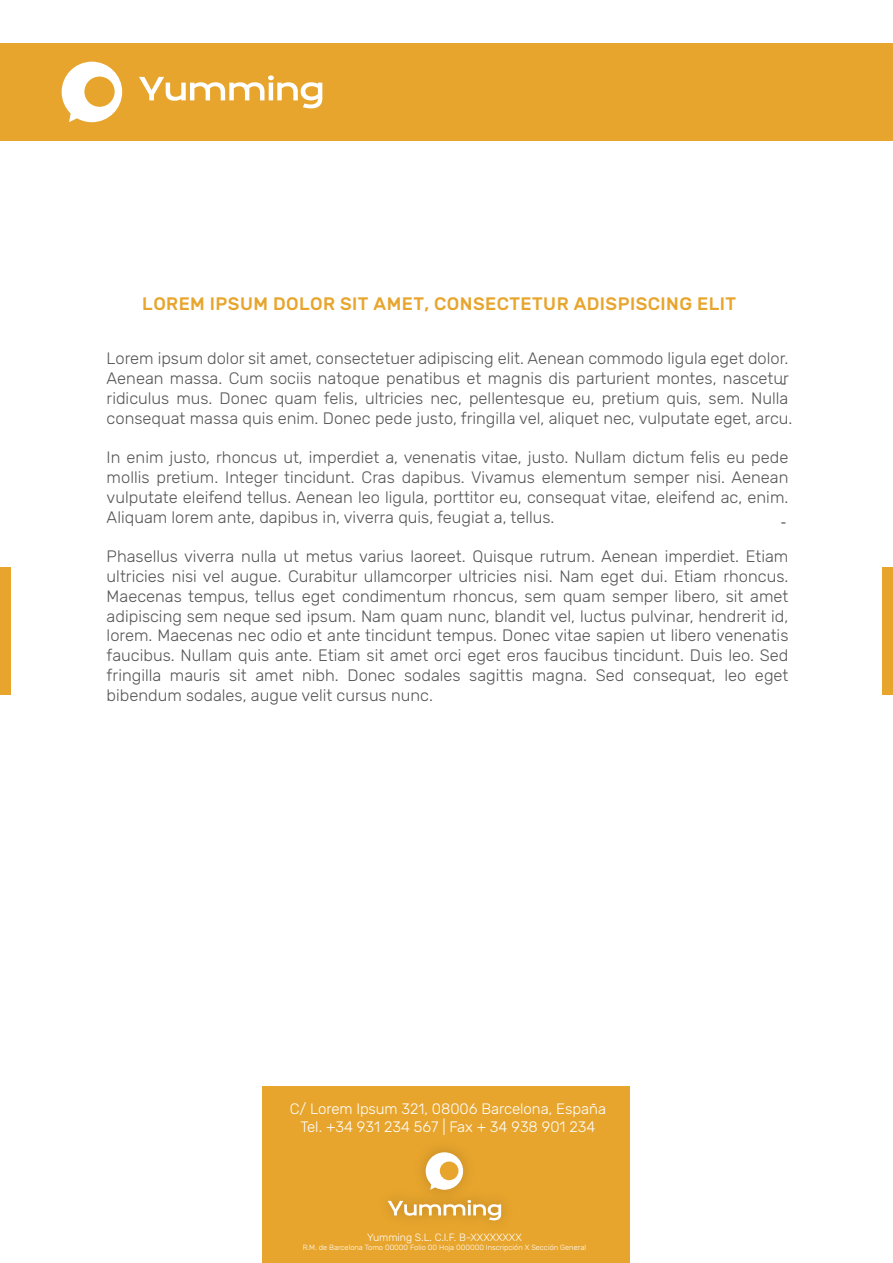
<style>
.page{position:relative;width:893px;height:1263px;background:#fff}
.page>*{position:absolute;margin:0;border:0;box-sizing:border-box;transform-origin:0 0}
.t1{font:500 18px "Rubik";letter-spacing:.025em;color:#e7a52d}
.t2{font:300 16.5px/19.8px "Rubik";color:#565656;text-align:justify}
.t3{font:500 16.5px "Lato";color:#646464}
.t4{font:300 15px/18px "Rubik";color:#fff;text-align:center}
.t5{font:300 10.5px "Rubik";color:#fff}
.t6{font:300 7.5px "Rubik";color:#fff}
</style>
<div class="page">
<div style="left:263px;top:1087px;width:367px;height:176px;background:#e7a52d"></div>
<div style="left:882px;top:568px;width:11px;height:127px;background:#e7a52d"></div>
<div style="left:0;top:568px;width:11px;height:127px;background:#e7a52d"></div>
<div style="left:0;top:43px;width:892px;height:98px;background:#e7a52d"></div>
<svg style="left:139px;top:75px;width:183px;height:33px"></svg>
<svg style="left:62px;top:62px;width:60px;height:60px"></svg>
<div style="left:84px;top:77px;width:31px;height:30px;background:#e7a52d;border-radius:50%"></div>
<svg style="left:388px;top:1200px;width:113px;height:20px"></svg>
<img style="left:406px;top:1149px;width:76px;height:60px">
<svg style="left:426px;top:1152px;width:37px;height:38px"></svg>
<div style="left:440px;top:1161px;width:18px;height:19px;background:#e7a52d;border-radius:50%"></div>
<p class="t1" style="left:142px;top:293px;width:595px">LOREM IPSUM DOLOR SIT AMET, CONSECTETUR ADISPISCING ELIT</p>
<p class="t2" style="left:107px;top:349px;width:687px;text-align:left">Lorem ipsum dolor sit amet, consectetuer adipiscing elit. Aenean commodo ligula eget dolor.<br>Aenean massa. Cum sociis natoque penatibus et magnis dis parturient montes, nascetur ridiculus mus. Donec quam felis, ultricies nec, pellentesque eu, pretium quis, sem. Nulla consequat massa quis enim. Donec pede justo, fringilla vel, aliquet nec, vulputate eget, arcu.</p>
<p class="t2" style="left:107px;top:448px;width:683px">In enim justo, rhoncus ut, imperdiet a, venenatis vitae, justo. Nullam dictum felis eu pede mollis pretium. Integer tincidunt. Cras dapibus. Vivamus elementum semper nisi. Aenean vulputate eleifend tellus. Aenean leo ligula, porttitor eu, consequat vitae, eleifend ac, enim.<br>Aliquam lorem ante, dapibus in, viverra quis, feugiat a, tellus.</p>
<p class="t2" style="left:107px;top:547px;width:683px">Phasellus viverra nulla ut metus varius laoreet. Quisque rutrum. Aenean imperdiet. Etiam ultricies nisi vel augue. Curabitur ullamcorper ultricies nisi. Nam eget dui. Etiam rhoncus.<br>Maecenas tempus, tellus eget condimentum rhoncus, sem quam semper libero, sit amet adipiscing sem neque sed ipsum. Nam quam nunc, blandit vel, luctus pulvinar, hendrerit id, lorem. Maecenas nec odio et ante tincidunt tempus. Donec vitae sapien ut libero venenatis faucibus. Nullam quis ante. Etiam sit amet orci eget eros faucibus tincidunt. Duis leo. Sed fringilla mauris sit amet nibh. Donec sodales sagittis magna. Sed consequat, leo eget bibendum sodales, augue velit cursus nunc.</p>
<p class="t3" style="left:780px;top:371px;width:8px">-</p>
<p class="t3" style="left:780px;top:510px;width:8px">-</p>
<p class="t4" style="left:290px;top:1100px;width:318px">C/ Lorem Ipsum 321, 08006 Barcelona, España<br>Tel. +34 931 234 567 | Fax + 34 938 901 234</p>
<p class="t5" style="left:367px;top:1231px;width:156px">Yumming S.L. C.I.F. B-XXXXXXXX</p>
<p class="t6" style="left:303px;top:1243px;width:285px">R.M. de Barcelona Tomo 00000 Folio 00 Hoja 000000 Inscripción X Sección General</p>
</div>
